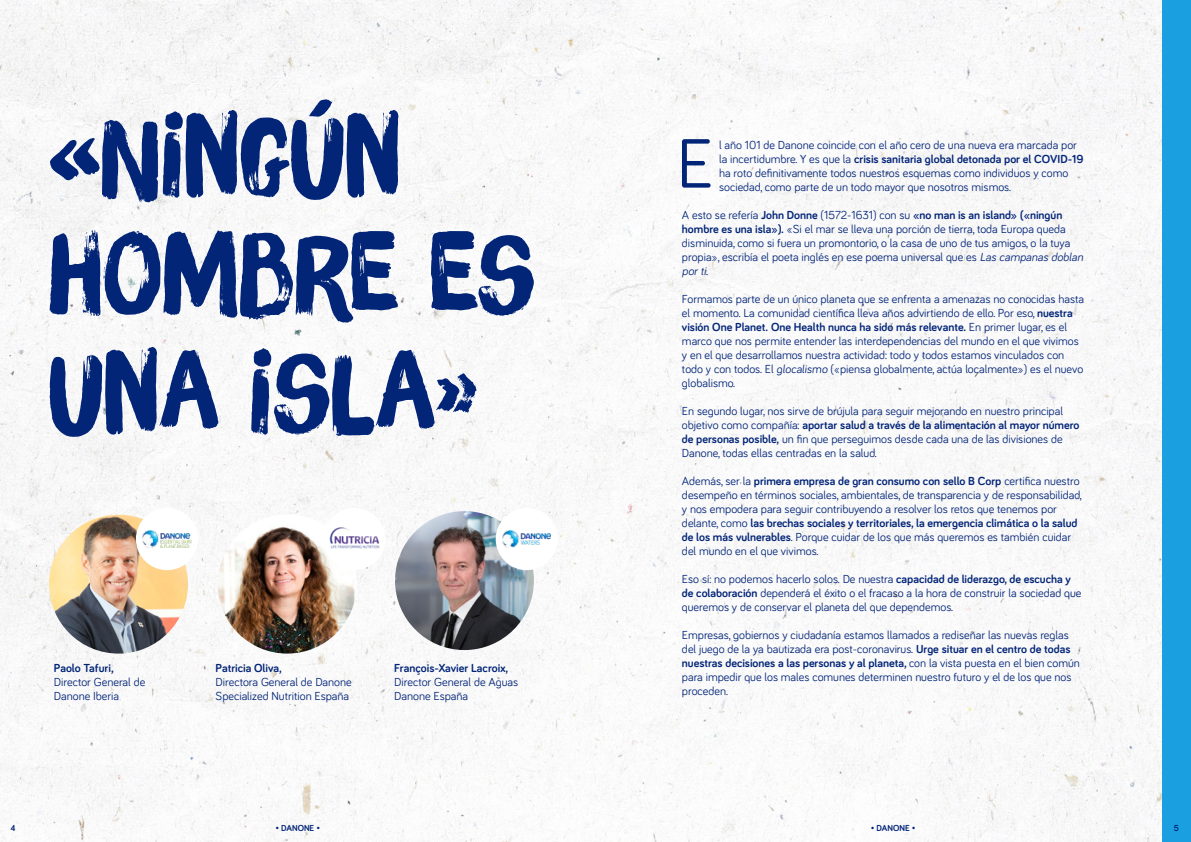
<style>
.page{position:relative;width:1191px;height:842px;background:#fff}
.page>*{position:absolute;margin:0;border:0;box-sizing:border-box;transform-origin:0 0}
.t1{font:109.6px/118.5px "i Ciel Brush Up";color:#032578}
.Texto_corrido{font:12px/14px "Bariol";color:#032578}
.Texto_corrido-2{font:700 12px "Bariol";color:#032578}
.t2{font:700 9px "Bariol";color:#032578}
.s1{font-weight:700}
.s2{font-style:italic}
</style>
<div class="page">
<img style="left:0;top:0;width:1162px;height:842px">
<div style="left:1162px;top:0;width:29px;height:842px;background:#1aa0e0"></div>
<img style="left:395px;top:511px;width:139px;height:139px;border-radius:69px">
<img style="left:218px;top:515px;width:139px;height:139px;border-radius:69px">
<img style="left:49px;top:515px;width:139px;height:139px;border-radius:69px">
<div style="left:136px;top:508px;width:62px;height:62px;background:#fff;border-radius:50%"></div>
<div style="left:323px;top:508px;width:62px;height:62px;background:#fff;border-radius:50%"></div>
<div style="left:496px;top:508px;width:62px;height:62px;background:#fff;border-radius:50%"></div>
<img style="left:502px;top:531px;width:49px;height:16px">
<img style="left:323px;top:521px;width:62px;height:34px">
<img style="left:143px;top:531px;width:48px;height:16px">
<svg style="left:682px;top:139px;width:28px;height:49px"></svg>
<p class="t1" style="left:48px;top:85px;width:488px">«NINGÚN<br>HOMBRE ES<br>UNA ISLA»</p>
<p class="Texto_corrido-2" style="left:54px;top:660px;width:61px">Paolo Tafuri,</p>
<p class="Texto_corrido" style="left:54px;top:675px;width:93px">Director General de<br>Danone Iberia</p>
<p class="Texto_corrido-2" style="left:216px;top:659px;width:68px">Patricia Oliva,</p>
<p class="Texto_corrido" style="left:216px;top:674px;width:138px">Directora General de Danone<br>Specialized Nutrition España</p>
<p class="Texto_corrido-2" style="left:394px;top:660px;width:115px">François-Xavier Lacroix,</p>
<p class="Texto_corrido" style="left:394px;top:675px;width:125px">Director General de Aguas</p>
<p class="Texto_corrido" style="left:394px;top:689px;width:75px">Danone España</p>
<p class="Texto_corrido" style="left:719px;top:137px;width:366px">l año 101 de Danone coincide con el año cero de una nueva era marcada por la incertidumbre. Y es que la <span class="s1">crisis sanitaria global detonada por el COVID-19 </span>ha roto definitivamente todos nuestros esquemas como individuos y como sociedad, como parte de un todo mayor que nosotros mismos.</p>
<p class="Texto_corrido" style="left:682px;top:207px;width:405px">A esto se refería <span class="s1">John Donne</span> (1572-1631) con su <span class="s1">«no man is an island» («ningún hombre es una isla»).</span> «Si el mar se lleva una porción de tierra, toda Europa queda disminuida, como si fuera un promontorio, o la casa de uno de tus amigos, o la tuya propia», escribía el poeta inglés en ese poema universal que es <span class="s2">Las campanas doblan porti.</span></p>
<p class="Texto_corrido" style="left:682px;top:291px;width:403px">Formamos parte de un único planeta que se enfrenta a amenazas no conocidas hasta el momento. La comunidad científica lleva años advirtiendo de ello. Por eso, <span class="s1">nuestra visión One Planet. One Health nunca ha sido más relevante.</span> En primer lugar, es el marco que nos permite entender las interdependencias del mundo en el que vivimos y en el que desarrollamos nuestra actividad: todo y todos estamos vinculados con todo y con todos. El glocalismo («piensa globalmente, actúa localmente») es el nuevo globalismo.</p>
<p class="Texto_corrido" style="left:682px;top:403px;width:399px">En segundo lugar, nos sirve de brújula para seguir mejorando en nuestro principal objetivo como compañía: <span class="s1">aportar salud a través de la alimentación al mayor número de personas posible,</span> un fin que perseguimos desde cada una de las divisiones de Danone, todas ellas centradas en la salud.</p>
<p class="Texto_corrido" style="left:682px;top:473px;width:401px">Además, ser la <span class="s1">primera empresa de gran consumo con sello B Corp</span> certifica nuestro desempeño en términos sociales, ambientales, de transparencia y de responsabilidad, y nos empodera para seguir contribuyendo a resolver los retos que tenemos por delante, como <span class="s1">las brechas sociales y territoriales, la emergencia climática o la salud de los más vulnerables</span>. Porque cuidar de los que más queremos es también cuidar del mundo en el que vivimos.</p>
<p class="Texto_corrido" style="left:682px;top:571px;width:401px">Eso sí: no podemos hacerlo solos. De nuestra <span class="s1">capacidad de liderazgo, de escucha y de colaboración</span> dependerá el éxito o el fracaso a la hora de construir la sociedad que queremos y de conservar el planeta del que dependemos.</p>
<p class="Texto_corrido" style="left:682px;top:627px;width:399px">Empresas, gobiernos y ciudadanía estamos llamados a rediseñar las nuevas reglas del juego de la ya bautizada era post-coronavirus. <span class="s1">Urge situar en el centro de todas nuestras decisiones a las personas y al planeta,</span> con la vista puesta en el bien común para impedir que los males comunes determinen nuestro futuro y el de los que nos proceden.</p>
<p class="t2" style="left:10px;top:821px;width:7px">4</p>
<p class="t2" style="left:275px;top:821px;width:46px">• DANONE •</p>
<p class="t2" style="left:871px;top:821px;width:46px">• DANONE •</p>
<p class="t2" style="left:1173px;top:821px;width:7px">5</p>
</div>
